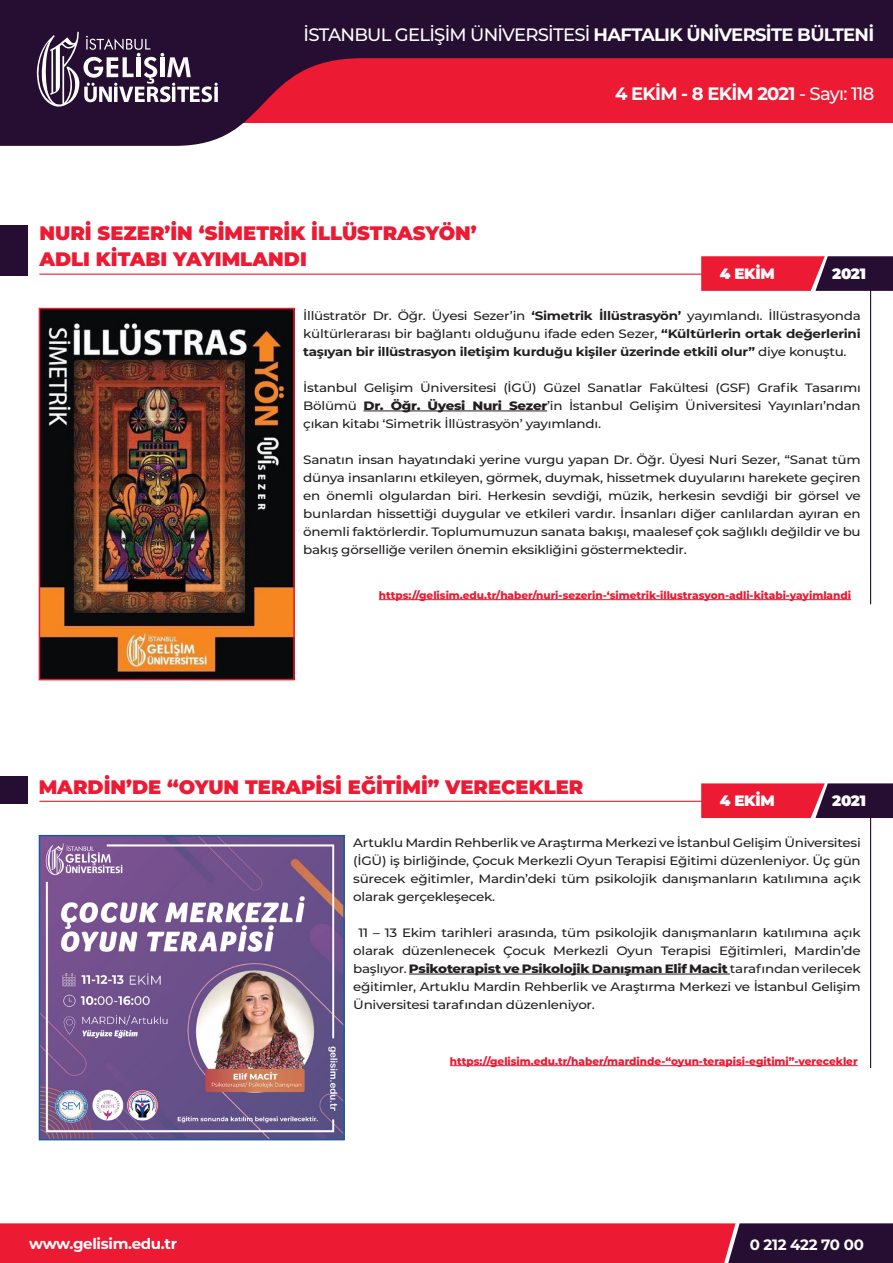
<style>
.page{position:relative;width:893px;height:1263px;background:#fff}
.page>*{position:absolute;margin:0;border:0;box-sizing:border-box;transform-origin:0 0}
.t1{font:900 19.5px "Montserrat";color:#ed1a33}
.t2{font:500 18px "Montserrat";letter-spacing:-.04em;color:#fff}
.t3{font:700 18px "Montserrat";letter-spacing:-.04em;color:#fff}
.t4{font:700 15px "Montserrat";letter-spacing:-.02em;color:#fff}
.t5{font:900 15px "Montserrat";letter-spacing:-.02em;color:#fff}
.t6{font:500 12.15px/18px "Montserrat";letter-spacing:-.02em;color:#231f20;text-align:justify;scale:1.11 1}
.t7{font:800 10.5px "Montserrat";color:#ed1a33}
.s1{font-weight:700}
.s2{font-weight:500}
.s3{font-weight:800}
</style>
<div class="page">
<svg style="left:0;top:0;width:893px;height:146px;background:#86324c"></svg>
<svg style="left:33px;top:32px;width:185px;height:76px"></svg>
<svg style="left:0;top:1223px;width:893px;height:40px;background:#c91b35"></svg>
<hr style="left:379px;top:599px;width:472px;height:1px;background:#ed1a33">
<div style="left:0;top:226px;width:28px;height:50px;background:#250e31"></div>
<hr style="left:39px;top:274px;width:681px;height:1px;background:#ed1a33">
<svg style="left:701px;top:256px;width:192px;height:35px;background:#a41c38"></svg>
<hr style="left:870px;top:286px;width:1px;height:318px;background:#250e31">
<hr style="left:363px;top:411px;width:184px;height:1px;background:#231f20">
<img style="left:42px;top:311px;width:250px;height:366px">
<div style="left:39px;top:308px;width:256px;height:372px;border:2px solid #ed1a33"></div>
<hr style="left:450px;top:1065px;width:408px;height:1px;background:#ed1a33">
<div style="left:0;top:776px;width:28px;height:27px;background:#250e31"></div>
<hr style="left:39px;top:801px;width:681px;height:1px;background:#ed1a33">
<svg style="left:701px;top:783px;width:192px;height:35px;background:#a41d38"></svg>
<hr style="left:870px;top:813px;width:1px;height:255px;background:#250e31">
<hr style="left:409px;top:974px;width:321px;height:1px;background:#231f20">
<img style="left:42px;top:838px;width:300px;height:299px">
<div style="left:39px;top:835px;width:306px;height:305px;border:2px solid #175d9e"></div>
<p class="t2" style="left:304px;top:22px;width:572px">İSTANBUL GELİŞİM ÜNİVERSİTESİ <span class="s1">HAFTALIK ÜNİVERSİTE BÜLTENİ</span></p>
<p class="t3" style="left:615px;top:81px;width:261px">4 EKİM - 8 EKİM 2021 <span class="s2">- Sayı: 118</span></p>
<p class="t1" style="left:39px;top:218px;width:439px">NURİ SEZER’İN ‘SİMETRİK İLLÜSTRASYÖN’</p>
<p class="t1" style="left:39px;top:244px;width:269px">ADLI KİTABI YAYIMLANDI</p>
<p class="t5" style="left:720px;top:262px;width:56px">4 EKİM</p>
<p class="t5" style="left:832px;top:262px;width:35px">2021</p>
<p class="t6" style="left:303px;top:306px;width:504px">İllüstratör Dr. Öğr. Üyesi Sezer’in <span class="s1">‘Simetrik İllüstrasyön’</span> yayımlandı. İllüstrasyonda kültürlerarası bir bağlantı olduğunu ifade eden Sezer, <span class="s1">“Kültürlerin ortak değerlerini taşıyan bir illüstrasyon iletişim kurduğu kişiler üzerinde etkili olur”</span> diye konuştu.</p>
<p class="t6" style="left:303px;top:378px;width:504px">İstanbul Gelişim Üniversitesi (İGÜ) Güzel Sanatlar Fakültesi (GSF) Grafik Tasarımı Bölümü <span class="s3">Dr. Öğr. Üyesi Nuri Sezer</span>’in İstanbul Gelişim Üniversitesi Yayınları’ndan çıkan kitabı ‘Simetrik İllüstrasyön’ yayımlandı.</p>
<p class="t6" style="left:303px;top:450px;width:504px">Sanatın insan hayatındaki yerine vurgu yapan Dr. Öğr. Üyesi Nuri Sezer, “Sanat tüm dünya insanlarını etkileyen, görmek, duymak, hissetmek duyularını harekete geçiren en önemli olgulardan biri. Herkesin sevdiği, müzik, herkesin sevdiği bir görsel ve bunlardan hissettiği duygular ve etkileri vardır. İnsanları diğer canlılardan ayıran en önemli faktörlerdir. Toplumumuzun sanata bakışı, maalesef çok sağlıklı değildir ve bu bakış görselliğe verilen önemin eksikliğini göstermektedir.</p>
<p class="t7" style="left:379px;top:587px;width:474px">https://gelisim.edu.tr/haber/nuri-sezerin-‘simetrik-illustrasyon-adli-kitabi-yayimlandi</p>
<p class="t1" style="left:39px;top:772px;width:546px">MARDİN’DE “OYUN TERAPİSİ EĞİTİMİ” VERECEKLER</p>
<p class="t5" style="left:720px;top:789px;width:56px">4 EKİM</p>
<p class="t5" style="left:832px;top:789px;width:35px">2021</p>
<p class="t6" style="left:353px;top:833px;width:459px">Artuklu Mardin Rehberlik ve Araştırma Merkezi ve İstanbul Gelişim Üniversitesi (İGÜ) iş birliğinde, Çocuk Merkezli Oyun Terapisi Eğitimi düzenleniyor. Üç gün sürecek eğitimler, Mardin’deki tüm psikolojik danışmanların katılımına açık olarak gerçekleşecek.</p>
<p class="t6" style="left:353px;top:923px;width:459px;text-indent:5px">11 – 13 Ekim tarihleri arasında, tüm psikolojik danışmanların katılımına açık olarak düzenlenecek Çocuk Merkezli Oyun Terapisi Eğitimleri, Mardin’de başlıyor. <span class="s3">Psikoterapist ve Psikolojik Danışman Elif Macit</span> tarafından verilecek eğitimler, Artuklu Mardin Rehberlik ve Araştırma Merkezi ve İstanbul Gelişim Üniversitesi tarafından düzenleniyor.</p>
<p class="t7" style="left:450px;top:1053px;width:409px">https://gelisim.edu.tr/haber/mardinde-“oyun-terapisi-egitimi”-verecekler</p>
<p class="t4" style="left:29px;top:1233px;width:150px">www.gelisim.edu.tr</p>
<p class="t4" style="left:750px;top:1234px;width:116px">0 212 422 70 00</p>
</div>
